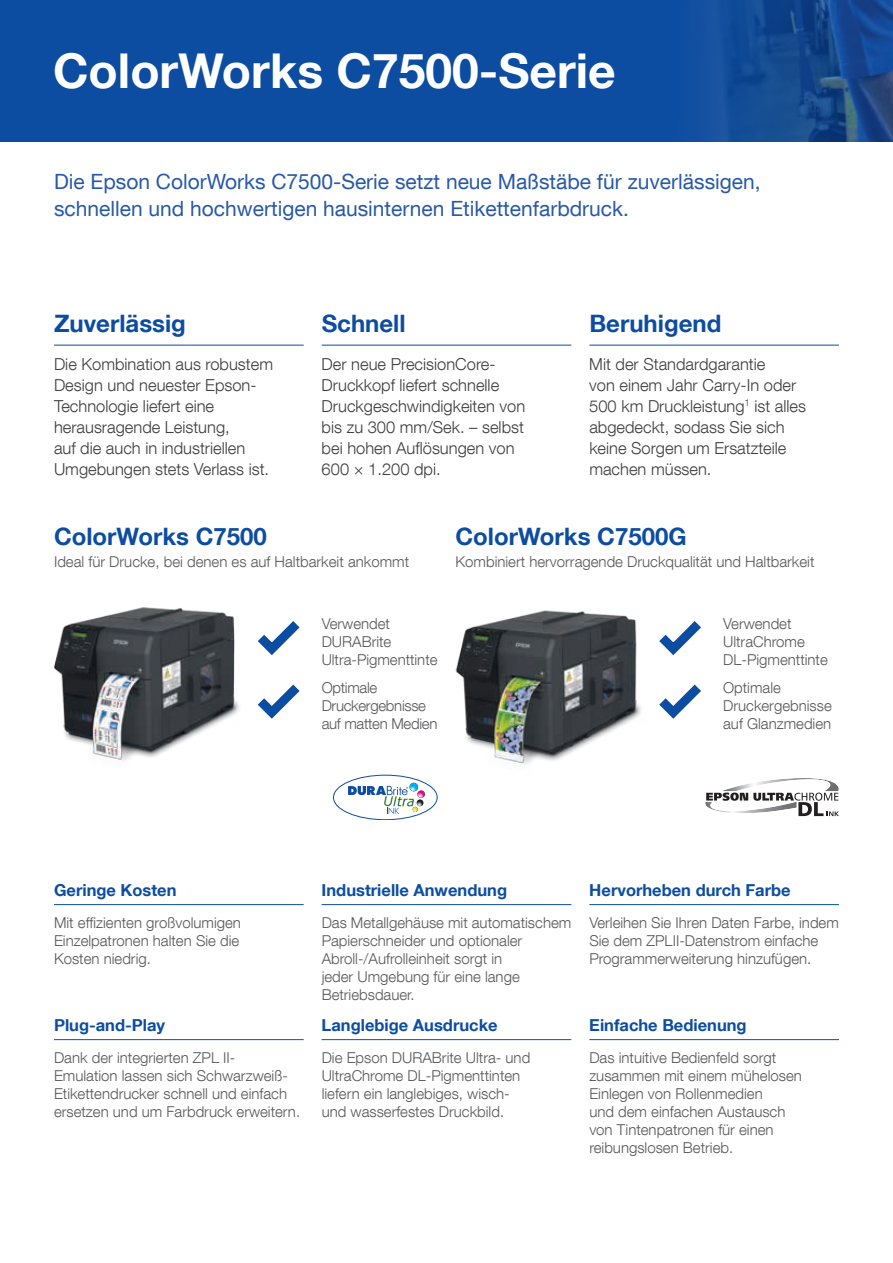
<style>
.page{position:relative;width:893px;height:1263px;background:#fff}
.page>*{position:absolute;margin:0;border:0;box-sizing:border-box;transform-origin:0 0}
.t1{font:700 48px "Helvetica Neue LT Com";color:#fff}
.t2{font:700 24px "Helvetica Neue LT Com";color:#0d4da1}
.t3{font:21px/27px "Helvetica Neue LT Com";color:#2959a8}
.t4{font:300 16.5px/21px "Helvetica Neue LT Com";color:#3e3e3f}
.t5{font:700 16.5px "Helvetica Neue LT Com";color:#0d4da1}
.t6{font:300 15px/18px "Helvetica Neue LT Com";color:#57585a}
.t7{font:300 15px/18px "Helvetica Neue LT Com";letter-spacing:-.02em;color:#57585a}
</style>
<div class="page">
<hr style="left:54px;top:345px;width:250px;height:1px;background:#0d4da1">
<hr style="left:322px;top:345px;width:249px;height:1px;background:#0d4da1">
<hr style="left:589px;top:345px;width:250px;height:1px;background:#0d4da1">
<hr style="left:54px;top:904px;width:250px;height:1px;background:#0d4da1">
<hr style="left:54px;top:1039px;width:250px;height:1px;background:#0d4da1">
<hr style="left:322px;top:904px;width:249px;height:1px;background:#0d4da1">
<hr style="left:322px;top:1039px;width:249px;height:1px;background:#0d4da1">
<hr style="left:589px;top:904px;width:250px;height:1px;background:#0d4da1">
<hr style="left:589px;top:1039px;width:250px;height:1px;background:#0d4da1">
<div style="left:0;top:0;width:893px;height:142px;background:#0d4da1"></div>
<img style="left:708px;top:0;width:185px;height:142px">
<img style="left:54px;top:607px;width:185px;height:154px">
<img style="left:455px;top:610px;width:186px;height:154px">
<div style="left:333px;top:775px;width:104px;height:45px;border:1px solid #0d4da1;border-radius:50%"></div>
<svg style="left:348px;top:782px;width:77px;height:32px"></svg>
<svg style="left:257px;top:621px;width:43px;height:34px"></svg>
<svg style="left:257px;top:684px;width:43px;height:35px"></svg>
<svg style="left:659px;top:621px;width:42px;height:34px"></svg>
<svg style="left:659px;top:684px;width:42px;height:35px"></svg>
<svg style="left:705px;top:778px;width:134px;height:38px"></svg>
<h1 class="t1" style="left:53px;top:53px;width:564px">ColorWorks C7500-Serie</h1>
<h3 class="t3" style="left:54px;top:168px;width:708px">Die Epson ColorWorks C7500-Serie setzt neue Maßstäbe für zuverlässigen, schnellen und hochwertigen hausinternen Etikettenfarbdruck.</h3>
<h2 class="t2" style="left:54px;top:315px;width:133px">Zuverlässig</h2>
<h2 class="t2" style="left:322px;top:315px;width:85px">Schnell</h2>
<h2 class="t2" style="left:589px;top:315px;width:133px">Beruhigend</h2>
<p class="t4" style="left:54px;top:353px;width:221px">Die Kombination aus robustem<br>Design und neuester Epson-<br>Technologie liefert eine herausragende Leistung,<br>auf die auch in industriellen<br>Umgebungen stets Verlass ist.</p>
<p class="t4" style="left:322px;top:355px;width:205px">Der neue PrecisionCore-<br>Druckkopf liefert schnelle<br>Druckgeschwindigkeiten von bis zu 300 mm/Sek. – selbst bei hohen Auflösungen von<br>600 × 1.200 dpi.</p>
<p class="t4" style="left:589px;top:353px;width:218px">Mit der Standardgarantie<br>von einem Jahr Carry-In oder<br>500 km Druckleistung<sup>1</sup> ist alles abgedeckt, sodass Sie sich keine Sorgen um Ersatzteile machen müssen.</p>
<h2 class="t2" style="left:54px;top:527px;width:214px">ColorWorks C7500</h2>
<p class="t6" style="left:54px;top:552px;width:357px">Ideal für Drucke, bei denen es auf Haltbarkeit ankommt</p>
<h2 class="t2" style="left:455px;top:521px;width:233px">ColorWorks C7500G</h2>
<p class="t6" style="left:455px;top:552px;width:360px">Kombiniert hervorragende Druckqualität und Haltbarkeit</p>
<p class="t6" style="left:322px;top:615px;width:117px">Verwendet<br>DURABrite<br>Ultra-Pigmenttinte</p>
<p class="t7" style="left:322px;top:678px;width:117px">Optimale<br>Druckergebnisse auf matten Medien</p>
<p class="t6" style="left:723px;top:615px;width:106px">Verwendet<br>UltraChrome<br>DL-Pigmenttinte</p>
<p class="t6" style="left:723px;top:678px;width:110px">Optimale<br>Druckergebnisse auf Glanzmedien</p>
<p class="t5" style="left:54px;top:879px;width:124px">Geringe Kosten</p>
<p class="t5" style="left:322px;top:884px;width:187px">Industrielle Anwendung</p>
<p class="t5" style="left:589px;top:884px;width:203px">Hervorheben durch Farbe</p>
<p class="t6" style="left:54px;top:913px;width:188px;text-align:justify">Mit effizienten großvolumigen Einzelpatronen halten Sie die Kosten niedrig.</p>
<p class="t6" style="left:322px;top:913px;width:251px">Das Metallgehäuse mit automatischem<br>Papierschneider und optionaler<br>Abroll-/Aufrolleinheit sorgt in<br>jeder Umgebung für eine lange<br>Betriebsdauer.</p>
<p class="t6" style="left:589px;top:913px;width:251px">Verleihen Sie Ihren Daten Farbe, indem<br>Sie dem ZPLII-Datenstrom einfache<br>Programmerweiterung hinzufügen.</p>
<p class="t5" style="left:54px;top:1019px;width:113px">Plug-and-Play</p>
<p class="t5" style="left:322px;top:1019px;width:177px">Langlebige Ausdrucke</p>
<p class="t5" style="left:589px;top:1019px;width:159px">Einfache Bedienung</p>
<p class="t6" style="left:54px;top:1048px;width:248px">Dank der integrierten ZPL II-Emulation lassen sich Schwarzweiß-Etikettendrucker schnell und einfach ersetzen und um Farbdruck erweitern.</p>
<p class="t6" style="left:322px;top:1048px;width:210px">Die Epson DURABrite Ultra- und<br>UltraChrome DL-Pigmenttinten liefern ein langlebiges, wisch&shy;und wasserfestes Druckbild.</p>
<p class="t6" style="left:589px;top:1048px;width:214px">Das intuitive Bedienfeld sorgt zusammen mit einem mühelosen<br>Einlegen von Rollenmedien<br>und dem einfachen Austausch von Tintenpatronen für einen reibungslosen Betrieb.</p>
</div>
